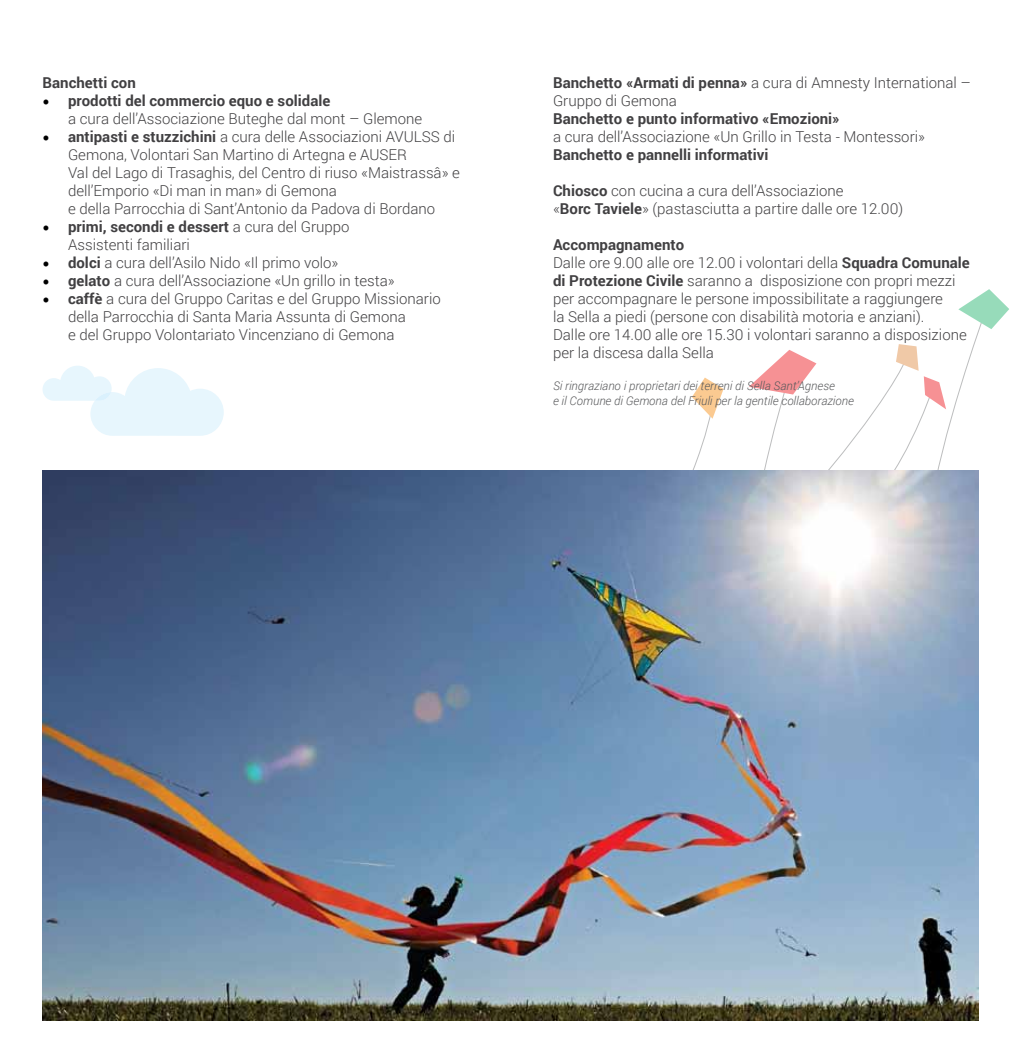
<style>
.page{position:relative;width:1021px;height:1063px;background:#fff}
.page>*{position:absolute;margin:0;border:0;box-sizing:border-box;transform-origin:0 0}
.t1{font:300 15px/18px "Roboto";color:#414042}
.t2{font:700 15px "Roboto";color:#414042}
.t3{font:italic 300 12px/14.4px "Roboto";color:#58595b}
.s1{font-family:"Minion Pro";font-weight:700;font-size:18px;color:#000}
.s2{font-weight:700}
</style>
<div class="page">
<svg style="left:639px;top:289px;width:370px;height:414px"></svg>
<img style="left:43px;top:471px;width:935px;height:549px">
<svg style="left:43px;top:366px;width:181px;height:70px"></svg>
<p class="t2" style="left:43px;top:72px;width:95px">Banchetti con</p>
<p class="t1" style="left:68px;top:91px;width:356px;text-indent:-26px"><span class="s1">•</span> <span class="s2">prodotti del commercio equo e solidale<br></span>a cura dell’Associazione Buteghe dal mont – Glemone</p>
<p class="t1" style="left:68px;top:127px;width:393px;text-indent:-26px"><span class="s1">•</span> <span class="s2">antipasti e stuzzichini</span> a cura delle Associazioni AVULSS di Gemona, Volontari San Martino di Artegna e AUSER<br>Val del Lago di Trasaghis, del Centro di riuso «Maistrassâ» e dell’Emporio «Di man in man» di Gemona<br>e della Parrocchia di Sant’Antonio da Padova di Bordano</p>
<p class="t1" style="left:68px;top:217px;width:283px;text-indent:-26px"><span class="s1">•</span> <span class="s2">primi, secondi e dessert</span> a cura del Gruppo<br>Assistenti familiari</p>
<p class="t1" style="left:43px;top:253px;width:297px"><span class="s1">•</span> <span class="s2">dolci</span> a cura dell’Asilo Nido «Il primo volo»</p>
<p class="t1" style="left:43px;top:271px;width:353px"><span class="s1">•</span> <span class="s2">gelato</span> a cura dell’Associazione «Un grillo in testa»</p>
<p class="t1" style="left:68px;top:289px;width:374px;text-indent:-26px"><span class="s1">•</span> <span class="s2">caffè</span> a cura del Gruppo Caritas e del Gruppo Missionario della Parrocchia di Santa Maria Assunta di Gemona<br>e del Gruppo Volontariato Vincenziano di Gemona</p>
<p class="t1" style="left:553px;top:73px;width:419px"><span class="s2">Banchetto «Armati di penna»</span> a cura di Amnesty International –<br>Gruppo di Gemona</p>
<p class="t2" style="left:553px;top:108px;width:288px">Banchetto e punto informativo «Emozioni»</p>
<p class="t1" style="left:553px;top:127px;width:373px">a cura dell’Associazione «Un Grillo in Testa - Montessori»</p>
<p class="t2" style="left:553px;top:144px;width:217px">Banchetto e pannelli informativi</p>
<p class="t1" style="left:553px;top:181px;width:352px"><span class="s2">Chiosco</span> con cucina a cura dell’Associazione<br>«<span class="s2">Borc Taviele</span>» (pastasciutta a partire dalle ore 12.00)</p>
<p class="t1" style="left:553px;top:235px;width:418px"><span class="s2">Accompagnamento<br></span>Dalle ore 9.00 alle ore 12.00 i volontari della <span class="s2">Squadra Comunale di Protezione Civile</span> saranno a disposizione con propri mezzi per accompagnare le persone impossibilitate a raggiungere<br>la Sella a piedi (persone con disabilità motoria e anziani).<br>Dalle ore 14.00 alle ore 15.30 i volontari saranno a disposizione per la discesa dalla Sella</p>
<p class="t3" style="left:553px;top:379px;width:302px">Si ringraziano i proprietari dei terreni di Sella Sant’Agnese<br>e il Comune di Gemona del Friuli per la gentile collaborazione</p>
</div>
